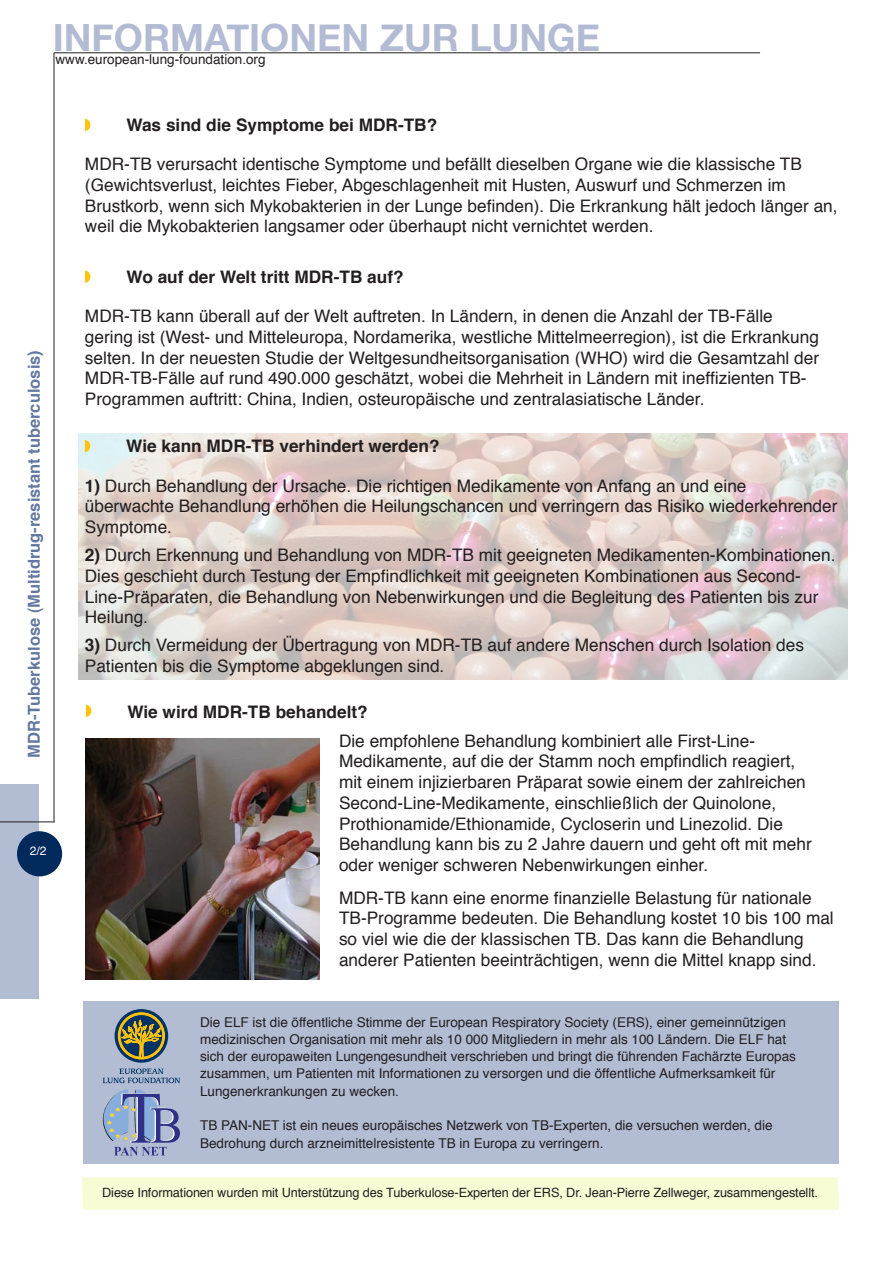
<style>
.page{position:relative;width:893px;height:1263px;background:#fff}
.page>*{position:absolute;margin:0;border:0;box-sizing:border-box;transform-origin:0 0}
.t1{font:700 37.5px "Helvetica Neue";color:#b2bbd3}
.t2{font:17.25px/20.7px "Helvetica";color:#231f20}
.t3{font:700 17.25px "Helvetica";color:#231f20}
.t4{font:700 16.5px "Helvetica";color:#6278a0}
.t5{font:13.5px/17.2px "Helvetica";color:#231f20}
.t6{font:12.75px "Helvetica";letter-spacing:-.01em;color:#231f20}
.t7{font:12px "Helvetica";color:#fff}
.s1{font-weight:700}
</style>
<div class="page">
<div style="left:0;top:785px;width:38px;height:214px;background:#b2bcd3"></div>
<div style="left:17px;top:831px;width:45px;height:45px;background:#002a5c;border-radius:50%"></div>
<hr style="left:54px;top:53px;width:1px;height:769px;background:#231f20">
<hr style="left:54px;top:52px;width:706px;height:1px;background:#231f20">
<hr style="left:0;top:821px;width:55px;height:1px;background:#231f20">
<img style="left:79px;top:433px;width:769px;height:247px">
<img style="left:86px;top:739px;width:233px;height:240px">
<svg style="left:85px;top:271px;width:5px;height:12px"></svg>
<svg style="left:85px;top:119px;width:5px;height:12px"></svg>
<svg style="left:85px;top:440px;width:5px;height:12px"></svg>
<svg style="left:86px;top:705px;width:5px;height:12px"></svg>
<div style="left:82px;top:1177px;width:757px;height:33px;background:#f7fcd5"></div>
<div style="left:83px;top:1001px;width:756px;height:163px;background:#b2bcd3"></div>
<svg style="left:115px;top:1009px;width:53px;height:54px"></svg>
<svg style="left:103px;top:1068px;width:77px;height:15px"></svg>
<svg style="left:118px;top:1012px;width:47px;height:47px;background:#767849"></svg>
<svg style="left:103px;top:1089px;width:58px;height:52px"></svg>
<img style="left:114px;top:1147px;width:53px;height:8px">
<img style="left:160px;top:1108px;width:20px;height:35px">
<img style="left:121px;top:1093px;width:38px;height:48px">
<img style="left:122px;top:1094px;width:38px;height:49px">
<h1 class="t1" style="left:53px;top:14px;width:549px">INFORMATIONEN ZUR LUNGE</h1>
<p class="t5" style="left:56px;top:51px;width:212px">www.european-lung-foundation.org</p>
<p class="t4" style="left:21px;top:758px;width:409px;rotate:-90deg">MDR-Tuberkulose (Multidrug-resistant tuberculosis)</p>
<p class="t7" style="left:30px;top:842px;width:18px">2/2</p>
<p class="t3" style="left:126px;top:111px;width:312px">Was sind die Symptome bei MDR-TB?</p>
<p class="t2" style="left:85px;top:154px;width:754px">MDR-TB verursacht identische Symptome und befällt dieselben Organe wie die klassische TB (Gewichtsverlust, leichtes Fieber, Abgeschlagenheit mit Husten, Auswurf und Schmerzen im Brustkorb, wenn sich Mykobakterien in der Lunge befinden). Die Erkrankung hält jedoch länger an, weil die Mykobakterien langsamer oder überhaupt nicht vernichtet werden.</p>
<p class="t3" style="left:126px;top:263px;width:279px">Wo auf der Welt tritt MDR-TB auf?</p>
<p class="t2" style="left:85px;top:306px;width:736px">MDR-TB kann überall auf der Welt auftreten. In Ländern, in denen die Anzahl der TB-Fälle gering ist (West- und Mitteleuropa, Nordamerika, westliche Mittelmeerregion), ist die Erkrankung selten. In der neuesten Studie der Weltgesundheitsorganisation (WHO) wird die Gesamtzahl der MDR-TB-Fälle auf rund 490.000 geschätzt, wobei die Mehrheit in Ländern mit ineffizienten TB-Programmen auftritt: China, Indien, osteuropäische und zentralasiatische Länder.</p>
<p class="t3" style="left:126px;top:432px;width:315px">Wie kann MDR-TB verhindert werden?</p>
<p class="t2" style="left:85px;top:476px;width:754px"><span class="s1">1)</span> Durch Behandlung der Ursache. Die richtigen Medikamente von Anfang an und eine überwachte Behandlung erhöhen die Heilungschancen und verringern das Risiko wiederkehrender<br>Symptome.</p>
<p class="t2" style="left:85px;top:545px;width:752px"><span class="s1">2)</span> Durch Erkennung und Behandlung von MDR-TB mit geeigneten Medikamenten-Kombinationen.<br>Dies geschieht durch Testung der Empfindlichkeit mit geeigneten Kombinationen aus Second-Line-Präparaten, die Behandlung von Nebenwirkungen und die Begleitung des Patienten bis zur Heilung.</p>
<p class="t2" style="left:85px;top:635px;width:721px"><span class="s1">3)</span> Durch Vermeidung der Übertragung von MDR-TB auf andere Menschen durch Isolation des<br>Patienten bis die Symptome abgeklungen sind.</p>
<p class="t3" style="left:127px;top:698px;width:242px">Wie wird MDR-TB behandelt?</p>
<p class="t2" style="left:339px;top:731px;width:474px">Die empfohlene Behandlung kombiniert alle First-Line-Medikamente, auf die der Stamm noch empfindlich reagiert, mit einem injizierbaren Präparat sowie einem der zahlreichen Second-Line-Medikamente, einschließlich der Quinolone, Prothionamide/Ethionamide, Cycloserin und Linezolid. Die Behandlung kann bis zu 2 Jahre dauern und geht oft mit mehr oder weniger schweren Nebenwirkungen einher.</p>
<p class="t2" style="left:339px;top:888px;width:496px">MDR-TB kann eine enorme finanzielle Belastung für nationale TB-Programme bedeuten. Die Behandlung kostet 10 bis 100 mal so viel wie die der klassischen TB. Das kann die Behandlung anderer Patienten beeinträchtigen, wenn die Mittel knapp sind.</p>
<p class="t5" style="left:200px;top:1014px;width:597px">Die ELF ist die öffentliche Stimme der European Respiratory Society (ERS), einer gemeinnützigen medizinischen Organisation mit mehr als 10 000 Mitgliedern in mehr als 100 Ländern. Die ELF hat sich der europaweiten Lungengesundheit verschrieben und bringt die führenden Fachärzte Europas zusammen, um Patienten mit Informationen zu versorgen und die öffentliche Aufmerksamkeit für Lungenerkrankungen zu wecken.</p>
<p class="t5" style="left:200px;top:1117px;width:574px">TB PAN-NET ist ein neues europäisches Netzwerk von TB-Experten, die versuchen werden, die<br>Bedrohung durch arzneimittelresistente TB in Europa zu verringern.</p>
<p class="t6" style="left:102px;top:1182px;width:717px">Diese Informationen wurden mit Unterstützung des Tuberkulose-Experten der ERS, Dr. Jean-Pierre Zellweger, zusammengestellt.</p>
</div>
